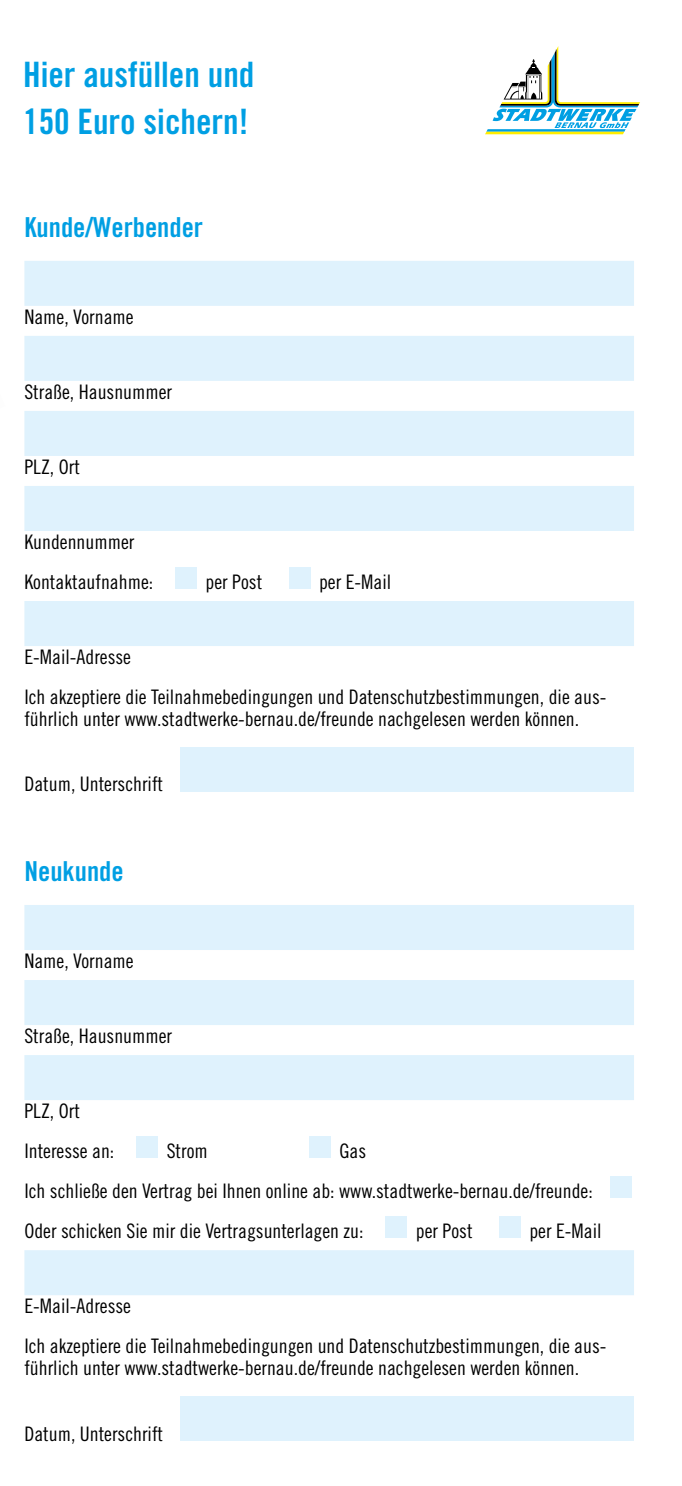
<style>
.page{position:relative;width:682px;height:1486px;background:#fff}
.page>*{position:absolute;margin:0;border:0;box-sizing:border-box;transform-origin:0 0}
.t1{font:35px/46.2px "Trade Gothic LT Std Bd Cn 20";color:#009fe3}
.t2{font:27.5px "Trade Gothic LT Std Bd Cn 20";color:#009fe3}
.t3{font:20px/40px "Trade Gothic LT Std Cn 18";color:#000}
</style>
<div class="page">
<svg style="left:485px;top:46px;width:155px;height:88px"></svg>
<div style="left:24px;top:261px;width:610px;height:45px;background:#dff2fd"></div>
<div style="left:24px;top:336px;width:610px;height:45px;background:#dff2fd"></div>
<div style="left:24px;top:411px;width:610px;height:45px;background:#dff2fd"></div>
<div style="left:24px;top:486px;width:610px;height:45px;background:#dff2fd"></div>
<div style="left:24px;top:601px;width:610px;height:45px;background:#dff2fd"></div>
<div style="left:24px;top:904px;width:610px;height:45px;background:#dff2fd"></div>
<div style="left:24px;top:979px;width:610px;height:45px;background:#dff2fd"></div>
<div style="left:24px;top:1054px;width:610px;height:45px;background:#dff2fd"></div>
<div style="left:24px;top:1249px;width:610px;height:45px;background:#dff2fd"></div>
<div style="left:175px;top:567px;width:22px;height:21px;background:#dff2fd"></div>
<div style="left:289px;top:567px;width:21px;height:21px;background:#dff2fd"></div>
<div style="left:180px;top:746px;width:454px;height:45px;background:#dff2fd"></div>
<div style="left:137px;top:1136px;width:21px;height:21px;background:#dff2fd"></div>
<div style="left:309px;top:1136px;width:22px;height:21px;background:#dff2fd"></div>
<div style="left:610px;top:1176px;width:22px;height:21px;background:#dff2fd"></div>
<div style="left:386px;top:1216px;width:21px;height:21px;background:#dff2fd"></div>
<div style="left:499px;top:1216px;width:21px;height:21px;background:#dff2fd"></div>
<div style="left:180px;top:1395px;width:454px;height:45px;background:#dff2fd"></div>
<h1 class="t1" style="left:23px;top:51px;width:233px">Hier ausfüllen und<br>150 Euro sichern!</h1>
<h2 class="t2" style="left:24px;top:211px;width:180px">Kunde/Werbender</h2>
<p class="t3" style="left:24px;top:296px;width:111px">Name, Vorname</p>
<p class="t3" style="left:24px;top:371px;width:149px">Straße, Hausnummer</p>
<p class="t3" style="left:24px;top:446px;width:57px">PLZ, Ort</p>
<p class="t3" style="left:24px;top:521px;width:130px">Kundennummer<br>Kontaktaufnahme:</p>
<p class="t3" style="left:206px;top:561px;width:58px">per Post</p>
<p class="t3" style="left:319px;top:561px;width:74px">per E-Mail</p>
<p class="t3" style="left:24px;top:636px;width:583px">E-Mail-Adresse<br>Ich akzeptiere die Teilnahmebedingungen und Datenschutzbestimmungen, die aus-</p>
<p class="t3" style="left:24px;top:699px;width:556px">führlich unter www.stadtwerke-bernau.de/freunde nachgelesen werden können.</p>
<p class="t3" style="left:24px;top:764px;width:140px">Datum, Unterschrift</p>
<h2 class="t2" style="left:24px;top:854px;width:101px">Neukunde</h2>
<p class="t3" style="left:24px;top:940px;width:111px">Name, Vorname</p>
<p class="t3" style="left:24px;top:1015px;width:149px">Straße, Hausnummer</p>
<p class="t3" style="left:24px;top:1090px;width:91px">PLZ, Ort<br>Interesse an:</p>
<p class="t3" style="left:24px;top:1130px;width:570px;text-indent:315px">Gas<br>Ich schließe den Vertrag bei Ihnen online ab: www.stadtwerke-bernau.de/freunde:<br>Oder schicken Sie mir die Vertragsunterlagen zu:</p>
<p class="t3" style="left:167px;top:1130px;width:43px">Strom</p>
<p class="t3" style="left:416px;top:1210px;width:58px">per Post</p>
<p class="t3" style="left:529px;top:1210px;width:74px">per E-Mail</p>
<p class="t3" style="left:24px;top:1285px;width:583px">E-Mail-Adresse<br>Ich akzeptiere die Teilnahmebedingungen und Datenschutzbestimmungen, die aus-</p>
<p class="t3" style="left:24px;top:1347px;width:556px">führlich unter www.stadtwerke-bernau.de/freunde nachgelesen werden können.</p>
<p class="t3" style="left:24px;top:1412px;width:140px">Datum, Unterschrift</p>
</div>
